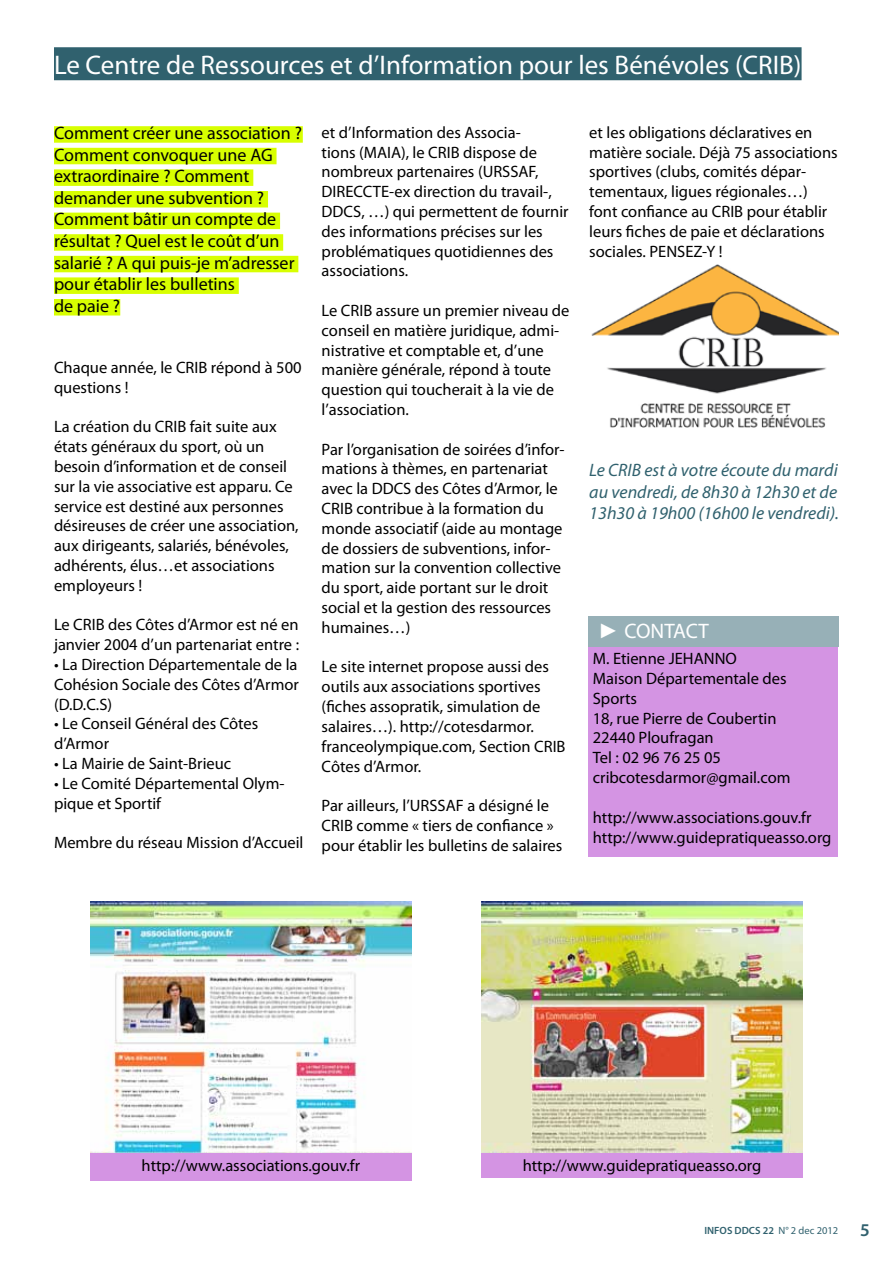
<style>
.page{position:relative;width:893px;height:1263px;background:#fff}
.page>*{position:absolute;margin:0;border:0;box-sizing:border-box;transform-origin:0 0}
.t1{font:27px "Myriad Pro";color:#fff}
.t2{font:21px "Myriad Pro";letter-spacing:-.005em;color:#fff}
.t3{font:18px/21.6px "Myriad Pro";color:#000}
.t4{font:italic 18px/21.6px "Myriad Pro";color:#30616e;text-align:justify}
.t5{font:16.5px/19.8px "Myriad Pro";color:#000}
.t6{font:600 10.5px "Myriad Pro";color:#30616e}
.s1{font-family:"Book Antiqua"}
.s2{font-weight:400}
.s3{font-size:18px}
</style>
<div class="page">
<div style="left:54px;top:126px;width:249px;height:17px;background:#d8ff00"></div>
<div style="left:54px;top:148px;width:223px;height:16px;background:#d8ff00"></div>
<div style="left:54px;top:169px;width:199px;height:17px;background:#d8ff00"></div>
<div style="left:54px;top:191px;width:214px;height:16px;background:#d8ff00"></div>
<div style="left:54px;top:213px;width:226px;height:16px;background:#d8ff00"></div>
<div style="left:54px;top:234px;width:229px;height:17px;background:#d8ff00"></div>
<div style="left:54px;top:256px;width:244px;height:16px;background:#d8ff00"></div>
<div style="left:54px;top:277px;width:185px;height:17px;background:#d8ff00"></div>
<div style="left:54px;top:299px;width:66px;height:16px;background:#d8ff00"></div>
<div style="left:54px;top:47px;width:748px;height:33px;background:#30616e"></div>
<div style="left:589px;top:648px;width:249px;height:209px;background:#d494e3"></div>
<div style="left:589px;top:616px;width:250px;height:31px;background:#97b0b7"></div>
<img style="left:591px;top:264px;width:248px;height:163px">
<img style="left:90px;top:901px;width:321px;height:252px">
<img style="left:482px;top:901px;width:321px;height:252px">
<div style="left:90px;top:1153px;width:321px;height:28px;background:#d494e3"></div>
<div style="left:482px;top:1153px;width:321px;height:25px;background:#d494e3"></div>
<h1 class="t1" style="left:54px;top:49px;width:749px">Le Centre de Ressources et d’Information pour les Bénévoles (CRIB)</h1>
<p class="t3" style="left:54px;top:122px;width:249px">Comment créer une association ?<br>Comment convoquer une AG extraordinaire ? Comment demander une subvention ?<br>Comment bâtir un compte de résultat ? Quel est le coût d’un salarié ? A qui puis-je m’adresser pour établir les bulletins<br>de paie ?</p>
<p class="t5" style="left:54px;top:357px;width:249px">Chaque année, le CRIB répond à 500 questions !</p>
<p class="t5" style="left:54px;top:417px;width:246px">La création du CRIB fait suite aux états généraux du sport, où un besoin d’information et de conseil sur la vie associative est apparu. Ce service est destiné aux personnes désireuses de créer une association, aux dirigeants, salariés, bénévoles, adhérents, élus…et associations employeurs !</p>
<p class="t5" style="left:54px;top:615px;width:247px">Le CRIB des Côtes d’Armor est né en janvier 2004 d’un partenariat entre :</p>
<p class="t5" style="left:54px;top:654px;width:246px;text-align:justify">• La Direction Départementale de la Cohésion Sociale des Côtes d’Armor (D.D.C.S)</p>
<p class="t5" style="left:54px;top:714px;width:206px">• Le Conseil Général des Côtes d’Armor</p>
<p class="t5" style="left:54px;top:753px;width:179px">• La Mairie de Saint-Brieuc</p>
<p class="t5" style="left:54px;top:773px;width:232px">• Le Comité Départemental Olym&shy;pique et Sportif</p>
<p class="t5" style="left:54px;top:832px;width:251px">Membre du réseau Mission d’Accueil</p>
<p class="t5" style="left:322px;top:122px;width:249px">et d’Information des Associa-<br>tions (MAIA), le CRIB dispose de nombreux partenaires (URSSAF,<br>DIRECCTE-ex direction du travail-,<br>DDCS, …) qui permettent de fournir des informations précises sur les problématiques quotidiennes des associations.</p>
<p class="t5" style="left:322px;top:300px;width:249px">Le CRIB assure un premier niveau de conseil en matière juridique, admi&shy;nistrative et comptable et, d’une manière générale, répond à toute question qui toucherait à la vie de l’association.</p>
<p class="t5" style="left:322px;top:439px;width:244px">Par l’organisation de soirées d’infor&shy;mations à thèmes, en partenariat avec la DDCS des Côtes d’Armor, le<br>CRIB contribue à la formation du monde associatif (aide au montage de dossiers de subventions, infor&shy;mation sur la convention collective du sport, aide portant sur le droit social et la gestion des ressources humaines…)</p>
<p class="t5" style="left:322px;top:657px;width:245px">Le site internet propose aussi des outils aux associations sportives (fiches assopratik, simulation de salaires…). http://cotesdarmor. franceolympique.com, Section CRIB<br>Côtes d’Armor.</p>
<p class="t5" style="left:322px;top:795px;width:242px">Par ailleurs, l’URSSAF a désigné le<br>CRIB comme « tiers de confiance » pour établir les bulletins de salaires</p>
<p class="t5" style="left:589px;top:122px;width:250px">et les obligations déclaratives en matière sociale. Déjà 75 associations sportives (clubs, comités dépar&shy;tementaux, ligues régionales…) font confiance au CRIB pour établir leurs fiches de paie et déclarations sociales. PENSEZ-Y !</p>
<p class="t4" style="left:589px;top:459px;width:251px">Le CRIB est à votre écoute du mardi au vendredi, de 8h30 à 12h30 et de 13h30 à 19h00 (16h00 le vendredi).</p>
<p class="t2" style="left:598px;top:618px;width:112px"><span class="s1">►</span> CONTACT</p>
<p class="t5" style="left:593px;top:649px;width:199px">M. Etienne JEHANNO<br>Maison Départementale des<br>Sports<br>18, rue Pierre de Coubertin<br>22440 Ploufragan<br>Tel : 02 96 76 25 05 cribcotesdarmor@gmail.com</p>
<p class="t5" style="left:593px;top:807px;width:240px">http://www.associations.gouv.fr http://www.guidepratiqueasso.org</p>
<p class="t5" style="left:142px;top:1155px;width:220px">http://www.associations.gouv.fr</p>
<p class="t5" style="left:523px;top:1155px;width:240px">http://www.guidepratiqueasso.org</p>
<p class="t6" style="left:704px;top:1224px;width:167px">INFOS DDCS 22 <span class="s2">N° 2 dec 2012</span> <span class="s3">5</span></p>
</div>
